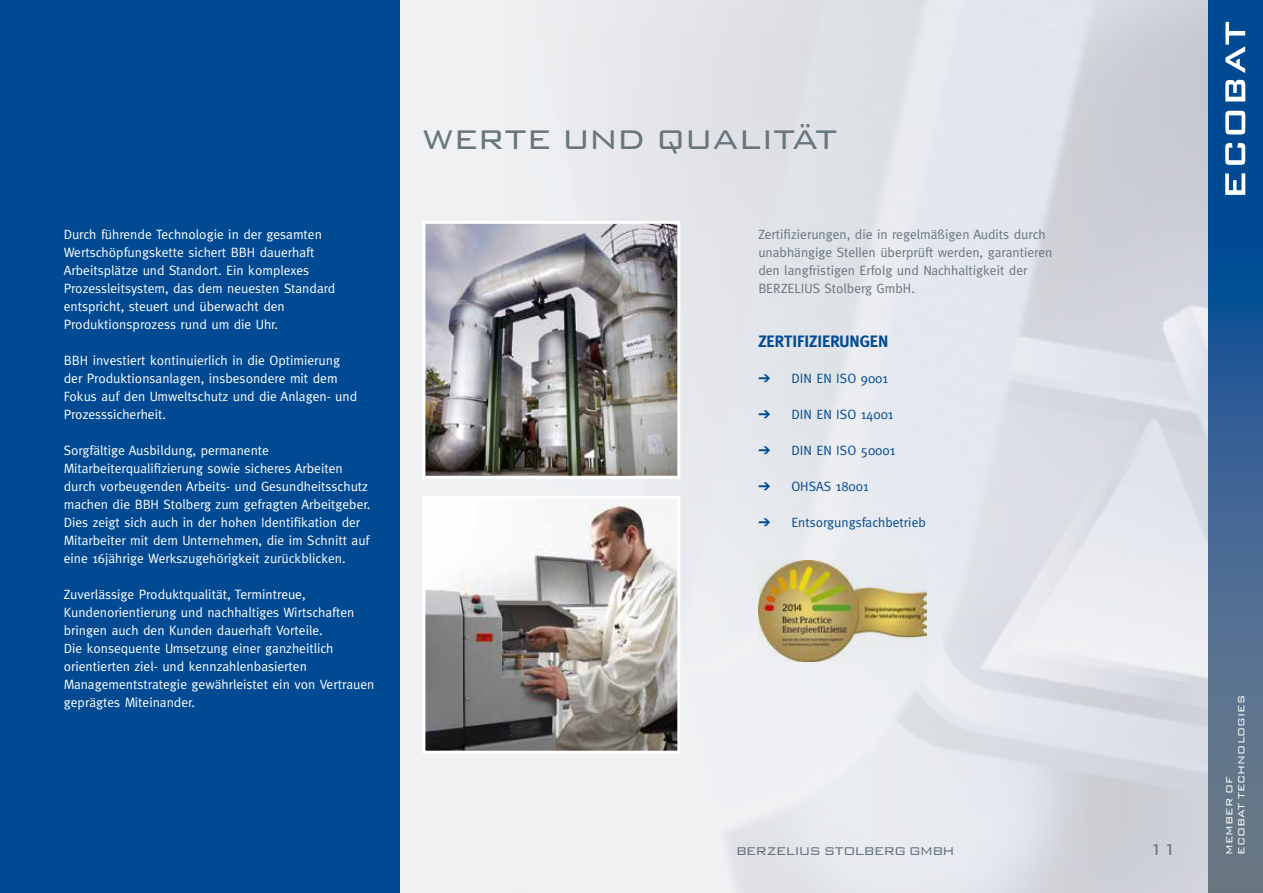
<style>
.page{position:relative;width:1263px;height:893px;background:#eff1f3}
.page>*{position:absolute;margin:0;border:0;box-sizing:border-box;transform-origin:0 0}
.t1{font:300 36px "Bank Gothic BT";letter-spacing:-.025em;color:#67757d}
.t2{font:300 21px "Bank Gothic BT";color:#67757d}
.t3{font:700 16.5px "Meta";color:#004a93}
.t4{font:300 15px "Bank Gothic BT";letter-spacing:-.07em;color:#67757d}
.t5{font:13.5px/18px "Meta";color:#fff}
.t6{font:13.5px/18px "Meta";color:#67757d}
.t7{font:13.5px "Meta";color:#004a93}
.t8{font:300 11.85px/11.9px "Bank Gothic BT";color:#fff}
</style>
<div class="page">
<img style="left:649px;top:0;width:559px;height:893px">
<div style="left:0;top:0;width:400px;height:893px;background:#004a93"></div>
<img style="left:423px;top:219px;width:259px;height:261px">
<svg style="left:423px;top:494px;width:259px;height:261px"></svg>
<img style="left:758px;top:560px;width:168px;height:101px">
<svg style="left:1208px;top:0;width:55px;height:893px;background:#346191"></svg>
<svg style="left:1225px;top:111px;width:20px;height:23px"></svg>
<svg style="left:1225px;top:173px;width:20px;height:22px"></svg>
<svg style="left:1225px;top:143px;width:20px;height:22px"></svg>
<svg style="left:1225px;top:22px;width:20px;height:51px"></svg>
<svg style="left:1225px;top:80px;width:20px;height:22px"></svg>
<p class="t5" style="left:64px;top:225px;width:273px">Durch führende Technologie in der gesamten Wertschöpfungskette sichert BBH dauerhaft Arbeitsplätze und Standort. Ein komplexes Prozessleitsystem, das dem neuesten Standard entspricht, steuert und überwacht den Produktionsprozess rund um die Uhr.</p>
<p class="t5" style="left:64px;top:351px;width:295px">BBH investiert kontinuierlich in die Optimierung der Produktionsanlagen, insbesondere mit dem Fokus auf den Umweltschutz und die Anlagen- und Prozesssicherheit.</p>
<p class="t5" style="left:64px;top:441px;width:308px">Sorgfältige Ausbildung, permanente Mitarbeiterqualifizierung sowie sicheres Arbeiten durch vorbeugenden Arbeits- und Gesundheitsschutz machen die BBH Stolberg zum gefragten Arbeitgeber.<br>Dies zeigt sich auch in der hohen Identifikation der Mitarbeiter mit dem Unternehmen, die im Schnitt auf eine 16jährige Werkszugehörigkeit zurückblicken.</p>
<p class="t5" style="left:64px;top:585px;width:312px">Zuverlässige Produktqualität, Termintreue, Kundenorientierung und nachhaltiges Wirtschaften bringen auch den Kunden dauerhaft Vorteile.<br>Die konsequente Umsetzung einer ganzheitlich orientierten ziel- und kennzahlenbasierten Managementstrategie gewährleistet ein von Vertrauen geprägtes Miteinander.</p>
<h1 class="t1" style="left:422px;top:120px;width:416px">WERTE UND QUALITÄT</h1>
<p class="t6" style="left:758px;top:225px;width:296px">Zertifizierungen, die in regelmäßigen Audits durch unabhängige Stellen überprüft werden, garantieren den langfristigen Erfolg und Nachhaltigkeit der BERZELIUS Stolberg GmbH.</p>
<p class="t3" style="left:758px;top:332px;width:131px">ZERTIFIZIERUNGEN</p>
<p class="t7" style="left:758px;top:370px;width:131px">➔ DIN EN ISO 9001</p>
<p class="t7" style="left:758px;top:406px;width:136px">➔ DIN EN ISO 14001</p>
<p class="t7" style="left:758px;top:442px;width:138px">➔ DIN EN ISO 50001</p>
<p class="t7" style="left:758px;top:478px;width:112px">➔ OHSAS 18001</p>
<p class="t7" style="left:758px;top:514px;width:169px">➔ Entsorgungsfachbetrieb</p>
<p class="t4" style="left:736px;top:843px;width:221px">BERZELIUS STOLBERG GMBH</p>
<h2 class="t2" style="left:1148px;top:838px;width:31px">11</h2>
<p class="t8" style="left:1223px;top:855px;width:161px;rotate:-90deg">MEMBER OF<br>ECOBAT TECHNOLOGIES</p>
</div>
